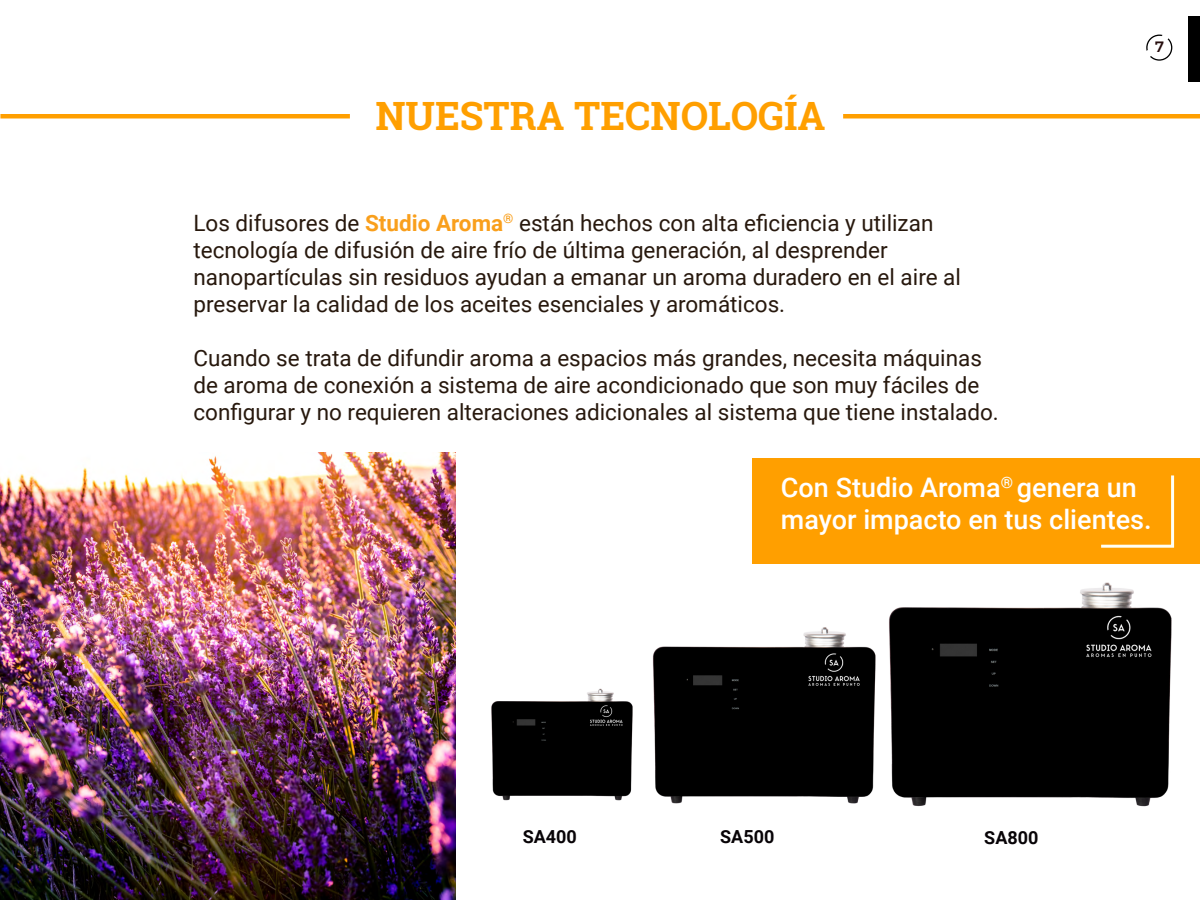
<style>
.page{position:relative;width:1200px;height:900px;background:#fff}
.page>*{position:absolute;margin:0;border:0;box-sizing:border-box;transform-origin:0 0}
.t1{font:700 39px "Roboto Slab";color:#ff9f00}
.t2{font:500 27px/32.4px "Roboto";color:#fff}
.t3{font:22.5px/27px "Roboto";color:#27180d}
.t4{font:700 18px "Roboto";color:#080407}
.t5{font:500 15px "Montserrat";color:#260d0d}
.s1{font-weight:700;color:#f99f1c}
</style>
<div class="page">
<svg style="left:1146px;top:35px;width:26px;height:26px"></svg>
<div style="left:1188px;top:16px;width:12px;height:66px;background:#000"></div>
<img style="left:0;top:452px;width:456px;height:448px">
<img style="left:652px;top:627px;width:224px;height:177px">
<img style="left:491px;top:688px;width:142px;height:113px">
<img style="left:889px;top:582px;width:283px;height:225px">
<div style="left:753px;top:458px;width:447px;height:106px;background:#ff9f00"></div>
<svg style="left:1101px;top:475px;width:74px;height:73px"></svg>
<hr style="left:0;top:114px;width:350px;height:4px;background:#ff9f00">
<hr style="left:843px;top:114px;width:357px;height:4px;background:#ff9f00">
<h1 class="t1" style="left:375px;top:89px;width:452px">NUESTRA TECNOLOGÍA</h1>
<p class="t3" style="left:193px;top:208px;width:769px">Los difusores de <span class="s1">Studio Aroma</span><sup>®</sup> están hechos con alta eficiencia y utilizan tecnología de difusión de aire frío de última generación, al desprender nanopartículas sin residuos ayudan a emanar un aroma duradero en el aire al preservar la calidad de los aceites esenciales y aromáticos.</p>
<p class="t3" style="left:193px;top:343px;width:807px">Cuando se trata de difundir aroma a espacios más grandes, necesita máquinas de aroma de conexión a sistema de aire acondicionado que son muy fáciles de configurar y no requieren alteraciones adicionales al sistema que tiene instalado.</p>
<p class="t5" style="left:1155px;top:35px;width:11px">7</p>
<p class="t2" style="left:781px;top:470px;width:372px">Con Studio Aroma<sup>®</sup> genera un mayor impacto en tus clientes.</p>
<p class="t4" style="left:523px;top:824px;width:56px">SA400</p>
<p class="t4" style="left:720px;top:824px;width:56px">SA500</p>
<p class="t4" style="left:984px;top:825px;width:56px">SA800</p>
</div>
